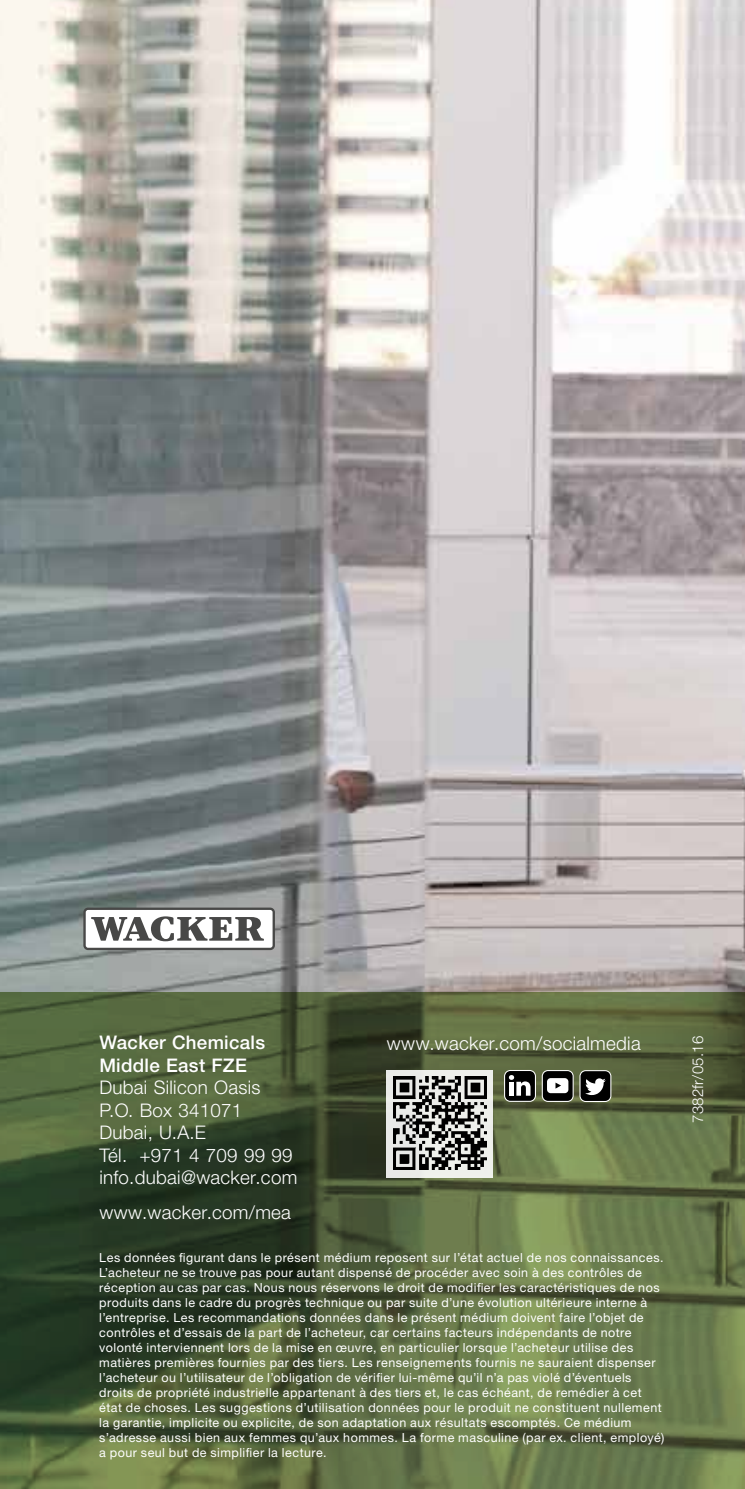
<style>
.page{position:relative;width:745px;height:1489px;background:#fff}
.page>*{position:absolute;margin:0;border:0;box-sizing:border-box;transform-origin:0 0}
.t1{font:18.75px/22.5px "Neue Helveticafor WACKER 45";letter-spacing:.015em;color:#fff}
.t2{font:18.75px/22.5px "Neue Helveticafor WACKER 65";letter-spacing:.015em;color:#fff}
.t3{font:15px "Neue Helveticafor WACKER 45";letter-spacing:.015em;color:#fff}
.t4{font:12.5px/15px "Neue Helveticafor WACKER 55";letter-spacing:.035em;color:#fff}
</style>
<div class="page">
<img style="left:0;top:0;width:744px;height:992px">
<svg style="left:0;top:992px;width:744px;height:496px;background:#52623c"></svg>
<svg style="left:83px;top:907px;width:192px;height:43px"></svg>
<div style="left:86px;top:909px;width:186px;height:38px;background:#fff;border-radius:2px"></div>
<svg style="left:91px;top:916px;width:173px;height:25px"></svg>
<div style="left:386px;top:1070px;width:107px;height:107px;background:#edefeb"></div>
<img style="left:393px;top:1076px;width:92px;height:93px">
<svg style="left:503px;top:1069px;width:32px;height:32px"></svg>
<svg style="left:541px;top:1069px;width:32px;height:32px"></svg>
<svg style="left:579px;top:1070px;width:32px;height:31px"></svg>
<h1 class="t2" style="left:99px;top:1031px;width:167px">Wacker Chemicals<br>Middle East FZE</h1>
<h1 class="t1" style="left:99px;top:1076px;width:199px">Dubai Silicon Oasis<br>P.O. Box 341071<br>Dubai, U.A.E<br>Tél. +971 4 709 99 99 info.dubai@wacker.com</h1>
<h1 class="t1" style="left:99px;top:1201px;width:193px">www.wacker.com/mea</h1>
<p class="t4" style="left:99px;top:1249px;width:566px">Les données figurant dans le présent médium reposent sur l’état actuel de nos connaissances.<br>L’acheteur ne se trouve pas pour autant dispensé de procéder avec soin à des contrôles de réception au cas par cas. Nous nous réservons le droit de modifier les caractéristiques de nos produits dans le cadre du progrès technique ou par suite d’une évolution ultérieure interne à l’entreprise. Les recommandations données dans le présent médium doivent faire l’objet de contrôles et d’essais de la part de l’acheteur, car certains facteurs indépendants de notre volonté interviennent lors de la mise en œuvre, en particulier lorsque l’acheteur utilise des matières premières fournies par des tiers. Les renseignements fournis ne sauraient dispenser l’acheteur ou l’utilisateur de l’obligation de vérifier lui-même qu’il n’a pas violé d’éventuels droits de propriété industrielle appartenant à des tiers et, le cas échéant, de remédier à cet état de choses. Les suggestions d’utilisation données pour le produit ne constituent nullement la garantie, implicite ou explicite, de son adaptation aux résultats escomptés. Ce médium s’adresse aussi bien aux femmes qu’aux hommes. La forme masculine (par ex. client, employé) a pour seul but de simplifier la lecture.</p>
<h1 class="t1" style="left:386px;top:1031px;width:255px">www.wacker.com/socialmedia</h1>
<p class="t3" style="left:688px;top:1122px;width:88px;rotate:-90deg">7382fr/05.16</p>
</div>
